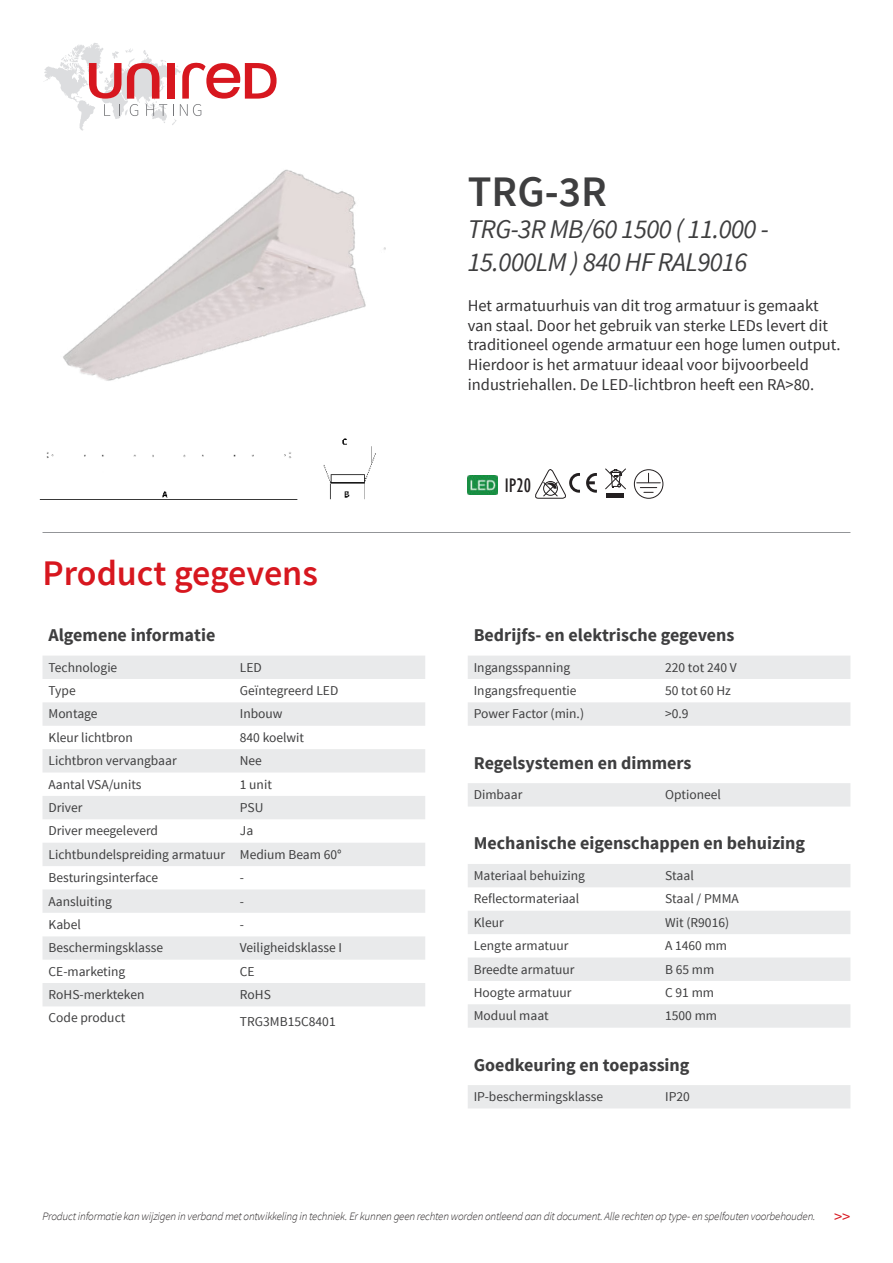
<style>
.page{position:relative;width:893px;height:1263px;background:#fff}
.page>*{position:absolute;margin:0;border:0;box-sizing:border-box;transform-origin:0 0}
.t1{font:600 43.5px "Source Sans Pro";color:#3e3e3f}
.t2{font:600 36px "Source Sans Pro";color:#d7171f}
.t3{font:italic 27px/32.4px "Source Sans Pro";letter-spacing:-.02em;color:#3e3e3f}
.t4{font:condensed 20.1px "Gill Sans";color:#231f20}
.t5{font:700 18px "Source Sans Pro";color:#3e3e3f}
.t6{font:16.5px/19.8px "Source Sans Pro";color:#333233}
.t7{font:16.5px "Source Sans Pro";color:#d7171f}
.t8{font:13.5px/23.4px "Source Sans Pro";color:#3e3e3f}
.t9{font:italic 300 11.25px "Source Sans Pro";letter-spacing:-.02em;color:#231f20}
</style>
<div class="page">
<svg style="left:44px;top:43px;width:233px;height:88px"></svg>
<img style="left:63px;top:169px;width:323px;height:212px">
<hr style="left:43px;top:532px;width:807px;height:1px;background:#939598">
<svg style="left:43px;top:656px;width:382px;height:117px;fill:#e9eaeb"></svg>
<svg style="left:43px;top:796px;width:382px;height:210px;fill:#e9eaeb"></svg>
<svg style="left:43px;top:913px;width:382px;height:23px"></svg>
<svg style="left:468px;top:656px;width:382px;height:452px"></svg>
<img style="left:468px;top:475px;width:29px;height:19px">
<svg style="left:535px;top:469px;width:45px;height:30px"></svg>
<svg style="left:586px;top:473px;width:11px;height:20px"></svg>
<div style="left:634px;top:469px;width:29px;height:30px;border:1px solid #231f20;border-radius:50%"></div>
<svg style="left:637px;top:473px;width:23px;height:20px"></svg>
<div style="left:607px;top:493px;width:17px;height:5px;background:#231f20"></div>
<svg style="left:605px;top:468px;width:21px;height:22px"></svg>
<img style="left:39px;top:438px;width:337px;height:62px">
<h1 class="t1" style="left:468px;top:175px;width:141px">TRG-3R</h1>
<h3 class="t3" style="left:468px;top:215px;width:302px">TRG-3R MB/60 1500 ( 11.000 -<br>15.000LM ) 840 HF RAL9016</h3>
<p class="t6" style="left:468px;top:297px;width:374px">Het armatuurhuis van dit trog armatuur is gemaakt van staal. Door het gebruik van sterke LEDs levert dit traditioneel ogende armatuur een hoge lumen output.<br>Hierdoor is het armatuur ideaal voor bijvoorbeeld industriehallen. De LED-lichtbron heeft een RA&gt;80.</p>
<h2 class="t2" style="left:43px;top:559px;width:277px">Product gegevens</h2>
<h3 class="t5" style="left:49px;top:628px;width:168px">Algemene informatie</h3>
<p class="t8" style="left:49px;top:657px;width:70px">Technologie</p>
<p class="t8" style="left:240px;top:657px;width:23px">LED</p>
<p class="t8" style="left:49px;top:680px;width:29px">Type</p>
<p class="t8" style="left:240px;top:680px;width:100px">GeÏntegreerd LED</p>
<p class="t8" style="left:49px;top:703px;width:51px">Montage</p>
<p class="t8" style="left:240px;top:703px;width:44px">Inbouw</p>
<p class="t8" style="left:49px;top:727px;width:86px">Kleur lichtbron</p>
<p class="t8" style="left:240px;top:726px;width:66px">840 koelwit</p>
<p class="t8" style="left:49px;top:750px;width:130px">Lichtbron vervangbaar</p>
<p class="t8" style="left:240px;top:750px;width:24px">Nee</p>
<p class="t8" style="left:49px;top:773px;width:95px">Aantal VSA/units</p>
<p class="t8" style="left:240px;top:773px;width:34px">1 unit</p>
<p class="t8" style="left:49px;top:797px;width:35px">Driver</p>
<p class="t8" style="left:240px;top:796px;width:25px">PSU</p>
<p class="t8" style="left:49px;top:820px;width:111px">Driver meegeleverd</p>
<p class="t8" style="left:49px;top:820px;width:295px;text-indent:191px">Ja<br>Lichtbundelspreiding armatuur Medium Beam 60°<br>Besturingsinterface</p>
<p class="t8" style="left:240px;top:867px;width:6px">-</p>
<p class="t8" style="left:49px;top:890px;width:65px">Aansluiting</p>
<p class="t8" style="left:240px;top:890px;width:6px">-</p>
<p class="t8" style="left:49px;top:914px;width:34px">Kabel</p>
<p class="t8" style="left:240px;top:914px;width:6px">-</p>
<p class="t8" style="left:49px;top:937px;width:116px">Beschermingsklasse</p>
<p class="t8" style="left:240px;top:936px;width:104px">Veiligheidsklasse I</p>
<p class="t8" style="left:49px;top:960px;width:78px">CE-marketing</p>
<p class="t8" style="left:240px;top:960px;width:16px">CE</p>
<p class="t8" style="left:49px;top:983px;width:97px">RoHS-merkteken</p>
<p class="t8" style="left:240px;top:983px;width:33px">RoHS</p>
<p class="t8" style="left:49px;top:1007px;width:78px">Code product</p>
<p class="t8" style="left:240px;top:1010px;width:97px">TRG3MB15C8401</p>
<h3 class="t4" style="left:505px;top:473px;width:28px">IP20</h3>
<h3 class="t5" style="left:474px;top:628px;width:262px">Bedrijfs- en elektrische gegevens</h3>
<p class="t8" style="left:474px;top:657px;width:98px">Ingangsspanning</p>
<p class="t8" style="left:665px;top:656px;width:73px">220 tot 240 V</p>
<p class="t8" style="left:474px;top:680px;width:104px">Ingangsfrequentie</p>
<p class="t8" style="left:665px;top:679px;width:67px">50 tot 60 Hz</p>
<p class="t8" style="left:474px;top:703px;width:112px">Power Factor (min.)</p>
<p class="t8" style="left:665px;top:702px;width:25px">&gt;0.9</p>
<h3 class="t5" style="left:474px;top:756px;width:219px">Regelsystemen en dimmers</h3>
<p class="t8" style="left:474px;top:784px;width:50px">Dimbaar</p>
<p class="t8" style="left:665px;top:784px;width:57px">Optioneel</p>
<h3 class="t5" style="left:474px;top:836px;width:333px">Mechanische eigenschappen en behuizing</h3>
<p class="t8" style="left:474px;top:864px;width:113px">Materiaal behuizing</p>
<p class="t8" style="left:665px;top:864px;width:30px">Staal</p>
<p class="t8" style="left:474px;top:887px;width:107px">Reflectormateriaal</p>
<p class="t8" style="left:665px;top:887px;width:75px">Staal / PMMA</p>
<p class="t8" style="left:474px;top:912px;width:31px">Kleur</p>
<p class="t8" style="left:665px;top:911px;width:66px">Wit (R9016)</p>
<p class="t8" style="left:474px;top:935px;width:96px">Lengte armatuur</p>
<p class="t8" style="left:665px;top:934px;width:64px">A 1460 mm</p>
<p class="t8" style="left:474px;top:958px;width:102px">Breedte armatuur</p>
<p class="t8" style="left:665px;top:958px;width:51px">B 65 mm</p>
<p class="t8" style="left:474px;top:982px;width:99px">Hoogte armatuur</p>
<p class="t8" style="left:665px;top:981px;width:50px">C 91 mm</p>
<p class="t8" style="left:474px;top:1005px;width:77px">Moduul maat</p>
<p class="t8" style="left:665px;top:1004px;width:53px">1500 mm</p>
<h3 class="t5" style="left:474px;top:1057px;width:217px">Goedkeuring en toepassing</h3>
<p class="t8" style="left:474px;top:1086px;width:131px">IP-beschermingsklasse</p>
<p class="t8" style="left:665px;top:1085px;width:26px">IP20</p>
<p class="t9" style="left:43px;top:1211px;width:774px">Product informatie kan wijzigen in verband met ontwikkeling in techniek. Er kunnen geen rechten worden ontleend aan dit document. Alle rechten op type- en spelfouten voorbehouden.</p>
<p class="t7" style="left:834px;top:1206px;width:18px">&gt;&gt;</p>
</div>
